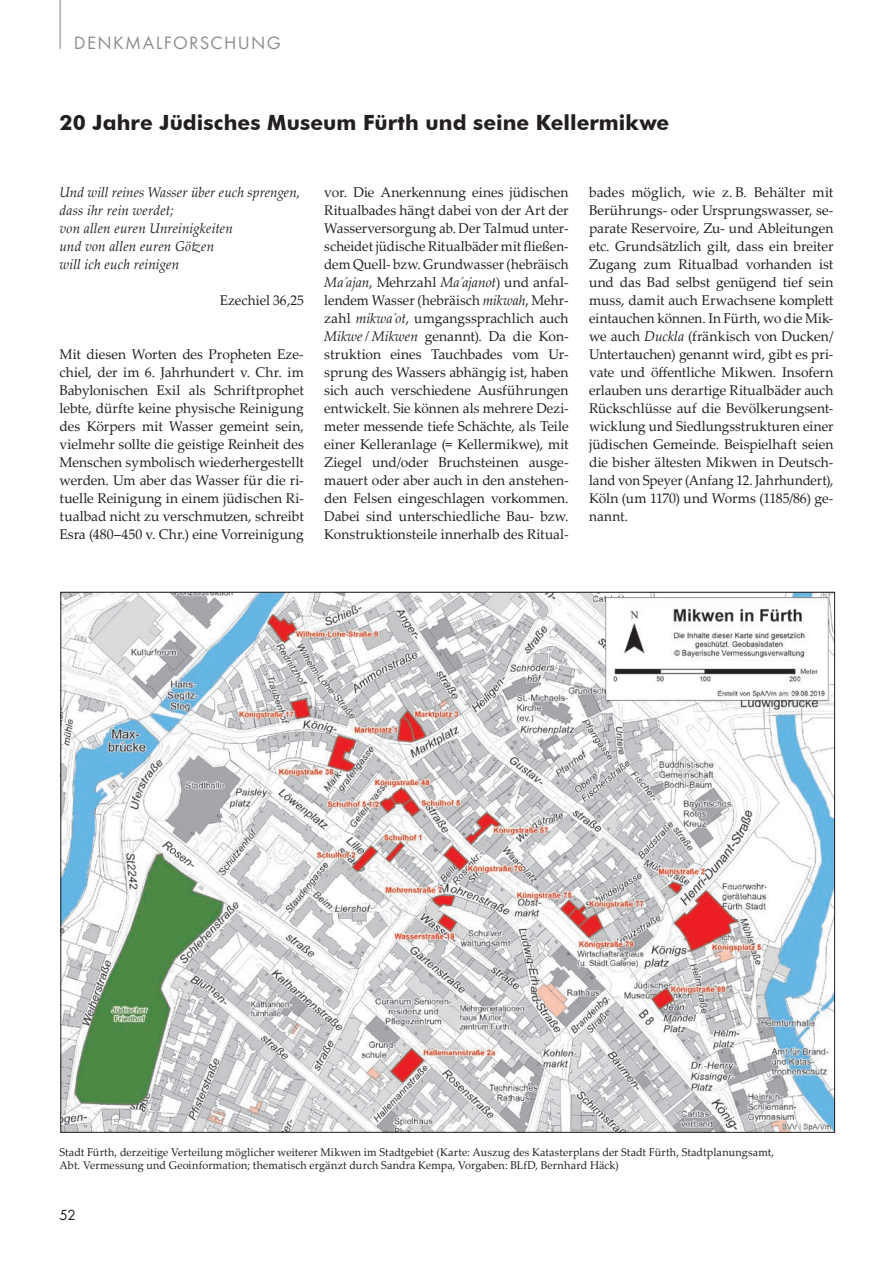
<style>
.page{position:relative;width:893px;height:1263px;background:#fff}
.page>*{position:absolute;margin:0;border:0;box-sizing:border-box;transform-origin:0 0}
.t1{font:700 21px "Futura BT";letter-spacing:.005em;color:#231f20}
.t2{font:16.5px "Futura ND Book";letter-spacing:.08em;color:#908c88}
.t3{font:14.1px/18px "Palatino Linotype";color:#231f20;text-align:justify}
.t4{font:italic 14.1px/18px "Palatino Linotype";letter-spacing:.005em;color:#231f20;scale:.96 1}
.t5{font:14.1px "Palatino Linotype";color:#231f20;scale:.96 1}
.t6{font:13.5px "Futura ND Book";color:#231f20}
.t7{font:11.25px/13.5px "Palatino Linotype";letter-spacing:.01em;color:#231f20;scale:.96 1}
.s1{font-style:italic}
</style>
<div class="page">
<hr style="left:60px;top:0;width:1px;height:49px;background:#908c88">
<img style="left:63px;top:594px;width:770px;height:536px">
<p class="t2" style="left:74px;top:32px;width:139px">DEN KMALFORSCH</p>
<p class="t2" style="left:238px;top:32px;width:45px">UNG</p>
<h1 class="t1" style="left:60px;top:110px;width:611px">20 Jahre Jüdisches Museum Fürth und seine Kellermikwe</h1>
<p class="t4" style="left:60px;top:183px;width:252px">Und will reines Wasser über euch sprengen, dass ihr rein werdet;<br>von allen euren Unreinigkeiten<br>und von allen euren Götzen<br>will ich euch reinigen</p>
<p class="t5" style="left:220px;top:291px;width:89px">Ezechiel 36,25</p>
<p class="t3" style="left:60px;top:345px;width:246px">Mit diesen Worten des Propheten Eze&shy;chiel, der im 6. Jahrhundert v. Chr. im Babylonischen Exil als Schriftprophet lebte, dürfte keine physische Reinigung des Körpers mit Wasser gemeint sein, vielmehr sollte die geistige Reinheit des Menschen symbolisch wiederhergestellt werden. Um aber das Wasser für die ri&shy;tuelle Reinigung in einem jüdischen Ri&shy;tualbad nicht zu verschmutzen, schreibt Esra (480–450 v. Chr.) eine Vorreinigung</p>
<p class="t3" style="left:324px;top:183px;width:246px">vor. Die Anerkennung eines jüdischen Ritualbades hängt dabei von der Art der Wasserversorgung ab. Der Talmud unter&shy;scheidet jüdische Ritualbäder mit fließen&shy;dem Quell- bzw. Grundwasser (hebräisch <span class="s1">Ma´ajan</span>, Mehrzahl <span class="s1">Ma´ajanot</span>) und anfal&shy;lendem Wasser (hebräisch <span class="s1">mikwah</span>, Mehr&shy;zahl <span class="s1">mikwa´ot</span>, umgangssprachlich auch <span class="s1">Mikwe / Mikwen</span> genannt). Da die Kon&shy;struktion eines Tauchbades vom Ur&shy;sprung des Wassers abhängig ist, haben sich auch verschiedene Ausführungen entwickelt. Sie können als mehrere Dezi&shy;meter messende tiefe Schächte, als Teile einer Kelleranlage (= Kellermikwe), mit Ziegel und/oder Bruchsteinen ausge&shy;mauert oder aber auch in den anstehen&shy;den Felsen eingeschlagen vorkommen.<br>Dabei sind unterschiedliche Bau- bzw.<br>Konstruktionsteile innerhalb des Ritual-</p>
<p class="t3" style="left:589px;top:183px;width:246px">bades möglich, wie z. B. Behälter mit Berührungs- oder Ursprungswasser, se&shy;parate Reservoire, Zu- und Ableitungen etc. Grundsätzlich gilt, dass ein breiter Zugang zum Ritualbad vorhanden ist und das Bad selbst genügend tief sein muss, damit auch Erwachsene komplett eintauchen können. In Fürth, wo die Mik&shy;we auch <span class="s1">Duckla</span> (fränkisch von Ducken/ Untertauchen) genannt wird, gibt es pri&shy;vate und öffentliche Mikwen. Insofern erlauben uns derartige Ritualbäder auch Rückschlüsse auf die Bevölkerungsent&shy;wicklung und Siedlungsstrukturen einer jüdischen Gemeinde. Beispielhaft seien die bisher ältesten Mikwen in Deutsch&shy;land von Speyer (Anfang 12. Jahrhundert), Köln (um 1170) und Worms (1185/86) ge&shy;nannt.</p>
<p class="t7" style="left:60px;top:1145px;width:746px">Stadt Fürth, derzeitige Verteilung möglicher weiterer Mikwen im Stadtgebiet (Karte: Auszug des Katasterplans der Stadt Fürth, Stadtplanungsamt,<br>Abt. Vermessung und Geoinformation; thematisch ergänzt durch Sandra Kempa, Vorgaben: BLfD, Bernhard Häck)</p>
<p class="t6" style="left:60px;top:1207px;width:18px">52</p>
</div>
